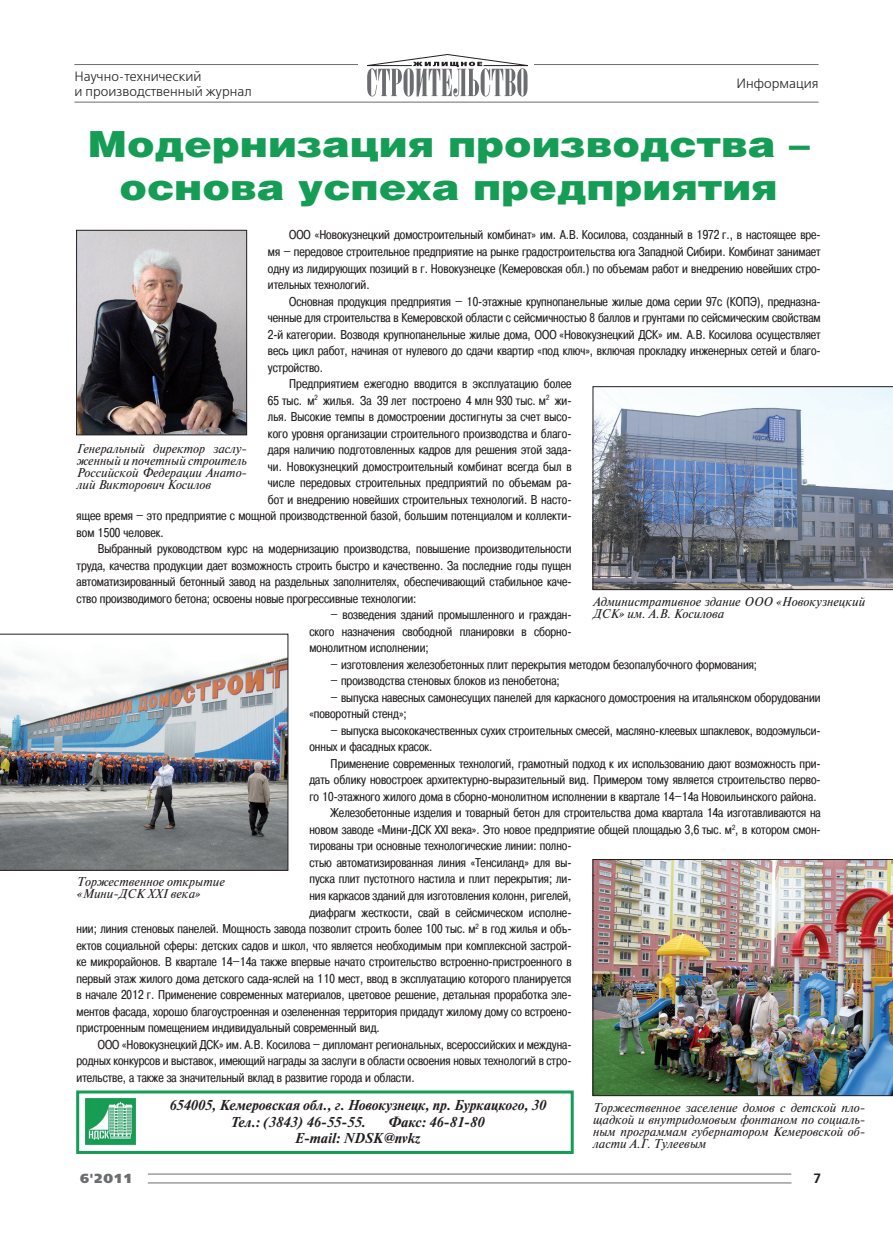
<style>
.page{position:relative;width:893px;height:1234px;background:#fff}
.page>*{position:absolute;margin:0;border:0;box-sizing:border-box;transform-origin:0 0}
.zagolovok{font:900 36px/43.2px "Helios";color:#159d55;text-align:center;scale:1.15 1}
.tekst{font:italic 700 13.5px "Newton C";color:#231f20}
.t1{font:13.5px "Free Set C";color:#231f20}
.t2{font:700 13.5px "Free Set C";color:#231f20}
.t3{font:13.2px "Free Set Black C";color:#6c6d70}
.tekst-2{font:12.75px/16.5px "Pragmatica Cond C";color:#231f20;text-align:justify}
.pic{font:italic 12px/12px "Newton C";color:#231f20;text-align:justify}
.s1{font-family:"Free Set C";font-size:13.5px;color:#fff}
</style>
<div class="page">
<hr style="left:74px;top:102px;width:745px;height:1px;background:#6c6d70">
<hr style="left:77px;top:1182px;width:744px;height:1px;background:#6c6d70">
<hr style="left:77px;top:1173px;width:744px;height:1px;background:#6c6d70">
<hr style="left:74px;top:64px;width:745px;height:1px;background:#6c6d70">
<div style="left:359px;top:51px;width:175px;height:49px;background:#fff"></div>
<svg style="left:367px;top:54px;width:161px;height:42px"></svg>
<div style="left:792px;top:1169px;width:29px;height:15px;background:#fff"></div>
<div style="left:76px;top:1169px;width:72px;height:15px;background:#fff"></div>
<img style="left:78px;top:232px;width:167px;height:201px">
<div style="left:76px;top:230px;width:171px;height:205px;border:1px solid #231f20"></div>
<svg style="left:593px;top:386px;width:300px;height:203px"></svg>
<img style="left:0;top:634px;width:288px;height:236px">
<img style="left:593px;top:859px;width:300px;height:236px">
<div style="left:76px;top:1090px;width:498px;height:63px;border:3px solid #159d55"></div>
<img style="left:85px;top:1098px;width:51px;height:46px">
<p class="t1" style="left:74px;top:68px;width:128px">Научно-технический</p>
<p class="t1" style="left:74px;top:83px;width:179px">и производственный журнал</p>
<p class="t1" style="left:737px;top:76px;width:83px">Информация</p>
<p class="zagolovok" style="left:87px;top:121px;width:630px">Модернизация производства – основа успеха предприятия</p>
<p class="tekst-2" style="left:268px;top:227px;width:554px;text-indent:21px">ООО «Новокузнецкий домостроительный комбинат» им. А.В. Косилова, созданный в 1972 г., в настоящее вре&shy;мя – передовое строительное предприятие на рынке градостроительства юга Западной Сибири. Комбинат занимает одну из лидирующих позиций в г. Новокузнецке (Кемеровская обл.) по объемам работ и внедрению новейших стро&shy;ительных технологий.</p>
<p class="tekst-2" style="left:268px;top:293px;width:554px;text-indent:21px">Основная продукция предприятия – 10-этажные крупнопанельные жилые дома серии 97с (КОПЭ), предназна&shy;ченные для строительства в Кемеровской области с сейсмичностью 8 баллов и грунтами по сейсмическим свойствам 2-й категории. Возводя крупнопанельные жилые дома, ООО «Новокузнецкий ДСК» им. А.В. Косилова осуществляет весь цикл работ, начиная от нулевого до сдачи квартир «под ключ», включая прокладку инженерных сетей и благо&shy;устройство.</p>
<p class="tekst-2" style="left:289px;top:375px;width:284px">Предприятием ежегодно вводится в эксплуатацию более</p>
<p class="tekst-2" style="left:268px;top:392px;width:305px">65 тыс. м<sup>2</sup> жилья. За 39 лет построено 4 млн 930 тыс. м<sup>2</sup> жи-</p>
<p class="tekst-2" style="left:268px;top:408px;width:305px">лья. Высокие темпы в домостроении достигнуты за счет высо-</p>
<p class="tekst-2" style="left:268px;top:425px;width:305px">кого уровня организации строительного производства и благо-</p>
<p class="tekst-2" style="left:268px;top:441px;width:305px">даря наличию подготовленных кадров для решения этой зада-</p>
<p class="tekst-2" style="left:268px;top:458px;width:305px">чи. Новокузнецкий домостроительный комбинат всегда был в</p>
<p class="tekst-2" style="left:268px;top:474px;width:305px">числе передовых строительных предприятий по объемам ра-</p>
<p class="tekst-2" style="left:268px;top:491px;width:305px">бот и внедрению новейших строительных технологий. В насто-</p>
<p class="tekst-2" style="left:77px;top:507px;width:496px">ящее время – это предприятие с мощной производственной базой, большим потенциалом и коллекти-</p>
<p class="tekst-2" style="left:77px;top:524px;width:89px">вом 1500 человек.</p>
<p class="tekst-2" style="left:77px;top:540px;width:496px;text-indent:21px">Выбранный руководством курс на модернизацию производства, повышение производительности труда, качества продукции дает возможность строить быстро и качественно. За последние годы пущен автоматизированный бетонный завод на раздельных заполнителях, обеспечивающий стабильное каче&shy;ство производимого бетона; освоены новые прогрессивные технологии:</p>
<p class="tekst-2" style="left:309px;top:606px;width:264px;text-indent:21px">– возведения зданий промышленного и граждан&shy;ского назначения свободной планировки в сборно&shy;монолитном исполнении;</p>
<p class="tekst-2" style="left:331px;top:656px;width:428px">– изготовления железобетонных плит перекрытия методом безопалубочного формования;</p>
<p class="tekst-2" style="left:331px;top:672px;width:231px">– производства стеновых блоков из пенобетона;</p>
<p class="tekst-2" style="left:309px;top:689px;width:513px;text-indent:21px">– выпуска навесных самонесущих панелей для каркасного домостроения на итальянском оборудовании «поворотный стенд»;</p>
<p class="tekst-2" style="left:309px;top:722px;width:513px;text-indent:21px">– выпуска высококачественных сухих строительных смесей, масляно-клеевых шпаклевок, водоэмульси&shy;онных и фасадных красок.</p>
<p class="tekst-2" style="left:309px;top:755px;width:513px;text-indent:21px">Применение современных технологий, грамотный подход к их использованию дают возможность при&shy;дать облику новостроек архитектурно-выразительный вид. Примером тому является строительство перво&shy;го 10-этажного жилого дома в сборно-монолитном исполнении в квартале 14–14а Новоильинского района.</p>
<p class="tekst-2" style="left:331px;top:804px;width:492px">Железобетонные изделия и товарный бетон для строительства дома квартала 14а изготавливаются на</p>
<p class="tekst-2" style="left:309px;top:821px;width:513px">новом заводе «Мини-ДСК XXI века». Это новое предприятие общей площадью 3,6 тыс. м<sup>2</sup>, в котором смон-</p>
<p class="tekst-2" style="left:309px;top:837px;width:264px">тированы три основные технологические линии: полно-</p>
<p class="tekst-2" style="left:309px;top:854px;width:264px">стью автоматизированная линия «Тенсиланд» для вы-</p>
<p class="tekst-2" style="left:309px;top:870px;width:264px">пуска плит пустотного настила и плит перекрытия; ли-</p>
<p class="tekst-2" style="left:309px;top:887px;width:264px">ния каркасов зданий для изготовления колонн, ригелей,</p>
<p class="tekst-2" style="left:309px;top:903px;width:264px">диафрагм жесткости, свай в сейсмическом исполне-</p>
<p class="tekst-2" style="left:77px;top:920px;width:496px">нии; линия стеновых панелей. Мощность завода позволит строить более 100 тыс. м<sup>2</sup> в год жилья и объ-</p>
<p class="tekst-2" style="left:77px;top:936px;width:496px">ектов социальной сферы: детских садов и школ, что является необходимым при комплексной застрой-</p>
<p class="tekst-2" style="left:77px;top:953px;width:496px">ке микрорайонов. В квартале 14–14а также впервые начато строительство встроенно-пристроенного в</p>
<p class="tekst-2" style="left:77px;top:969px;width:496px">первый этаж жилого дома детского сада-яслей на 110 мест, ввод в эксплуатацию которого планируется</p>
<p class="tekst-2" style="left:77px;top:986px;width:496px">в начале 2012 г. Применение современных материалов, цветовое решение, детальная проработка эле-</p>
<p class="tekst-2" style="left:77px;top:1002px;width:496px">ментов фасада, хорошо благоустроенная и озелененная территория придадут жилому дому со встроено-</p>
<p class="tekst-2" style="left:77px;top:1019px;width:305px">пристроенным помещением индивидуальный современный вид.</p>
<p class="tekst-2" style="left:77px;top:1035px;width:496px;text-indent:21px">ООО «Новокузнецкий ДСК» им. А.В. Косилова – дипломант региональных, всероссийских и междуна&shy;родных конкурсов и выставок, имеющий награды за заслуги в области освоения новых технологий в стро&shy;ительстве, а также за значительный вклад в развитие города и области.</p>
<p class="pic" style="left:77px;top:442px;width:172px">Генеральный директор заслу&shy;женный и почетный строитель Российской Федерации Анато&shy;лий Викторович Косилов</p>
<p class="pic" style="left:593px;top:595px;width:274px">Административное здание ООО «Новокузнецкий<br>ДСК» им. А.В. Косилова</p>
<p class="pic" style="left:77px;top:875px;width:149px">Торжественное открытие «Мини-ДСК ХХI века»</p>
<p class="tekst" style="left:169px;top:1097px;width:379px">654005, Кемеровская обл., г. Новокузнецк, пр. Буркацкого, 30</p>
<p class="tekst" style="left:231px;top:1113px;width:136px">Тел.: (3843) 46-55-55.</p>
<p class="tekst" style="left:387px;top:1113px;width:98px">Факс: 46-81-80</p>
<p class="tekst" style="left:295px;top:1129px;width:127px">E-mail: NDSK@nvkz</p>
<p class="pic" style="left:593px;top:1100px;width:274px">Торжественное заселение домов с детской пло&shy;щадкой и внутридомовым фонтаном по социаль&shy;ным программам губернатором Кемеровской об&shy;ласти А.Г. Тулеевым</p>
<p class="t3" style="left:76px;top:1169px;width:58px"><span class="s1">I</span>6'2011</p>
<p class="t2" style="left:813px;top:1169px;width:10px">7</p>
</div>
